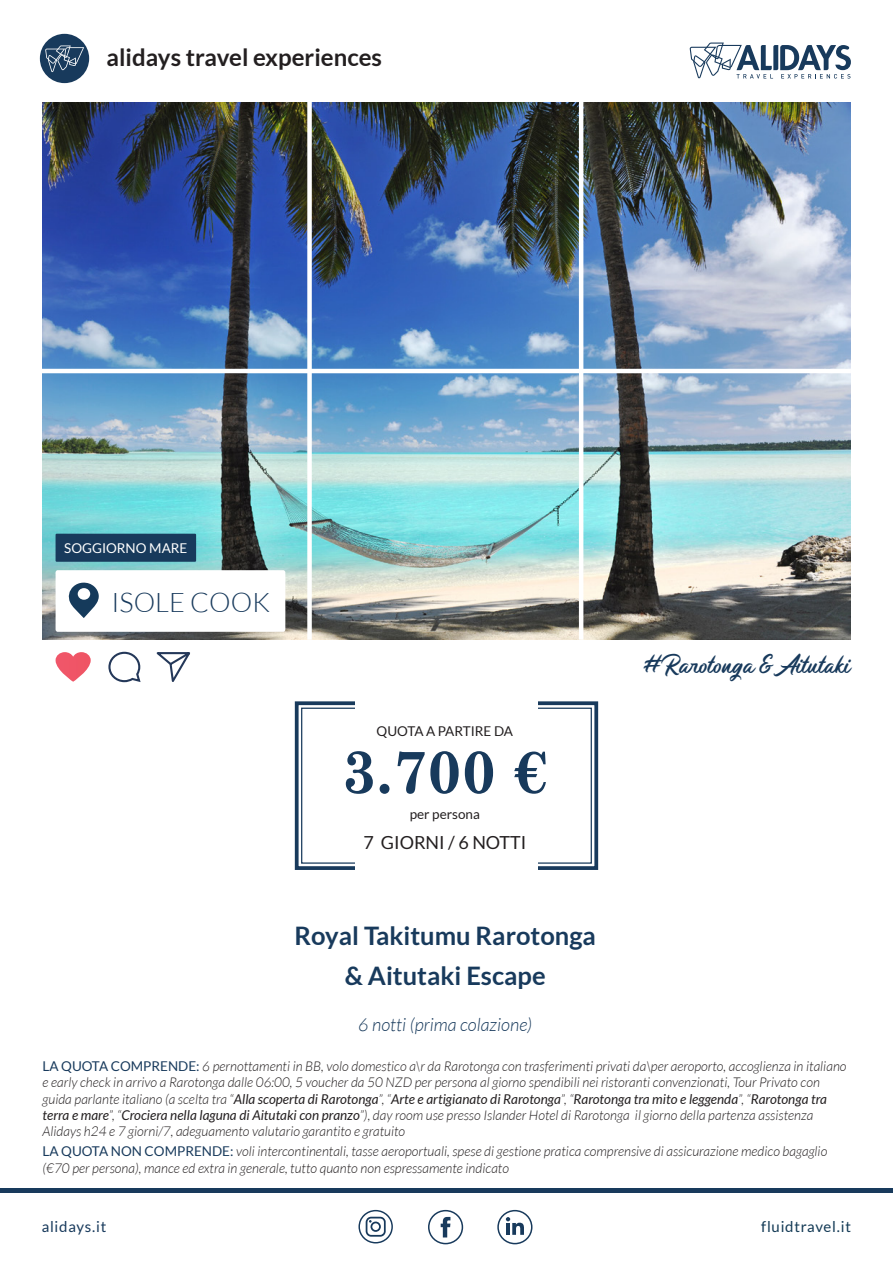
<style>
.page{position:relative;width:893px;height:1263px;background:#fff}
.page>*{position:absolute;margin:0;border:0;box-sizing:border-box;transform-origin:0 0}
.t1{font:700 60px "Century Schoolbook";color:#183a5c}
.t2{font:300 27px "Lato";color:#183a5c}
.t3{font:700 25.5px "Lato";color:#183a5c}
.t4{font:700 24px "Lato";color:#231f20}
.t5{font:19.5px "Monopola Script";color:#183a5c}
.t6{font:italic 300 18px "Lato";color:#183a5c}
.t7{font:18px "Lato";color:#231f20}
.t8{font:15px "Lato";letter-spacing:.05em;color:#133a55}
.t9{font:15px "Lato";letter-spacing:.05em;color:#183a5c}
.t10{font:italic 300 13.5px/16.2px "Lato";color:#231f20}
.t11{font:13.5px "Lato";color:#231f20}
.t12{font:13.5px "Lato";color:#fff}
.s1{font-weight:400;font-style:normal;color:#183a5c}
.s2{font-weight:400}
</style>
<div class="page">
<img style="left:43px;top:102px;width:807px;height:538px">
<div style="left:307px;top:91px;width:5px;height:549px;background:#fff"></div>
<hr style="left:579px;top:91px;width:4px;height:549px;background:#fff">
<hr style="left:41px;top:369px;width:810px;height:4px;background:#fff">
<div style="left:56px;top:534px;width:140px;height:28px;background:#183a5c"></div>
<svg style="left:294px;top:701px;width:305px;height:169px"></svg>
<div style="left:301px;top:708px;width:291px;height:156px;border:1px solid #183a5c"></div>
<div style="left:355px;top:698px;width:183px;height:181px;background:#fff"></div>
<div style="left:56px;top:570px;width:229px;height:62px;background:#fff;border-radius:2px"></div>
<div style="left:40px;top:34px;width:49px;height:49px;background:#183a5c;border-radius:50%"></div>
<svg style="left:45px;top:45px;width:39px;height:27px"></svg>
<div style="left:428px;top:1210px;width:35px;height:34px;border:2px solid #183a5c;border-radius:50%"></div>
<svg style="left:441px;top:1217px;width:9px;height:20px"></svg>
<div style="left:497px;top:1210px;width:35px;height:34px;border:2px solid #183a5c;border-radius:50%"></div>
<svg style="left:506px;top:1217px;width:18px;height:18px"></svg>
<svg style="left:358px;top:1210px;width:35px;height:33px"></svg>
<div style="left:0;top:1188px;width:893px;height:5px;background:#183a5c"></div>
<svg style="left:68px;top:582px;width:31px;height:36px"></svg>
<svg style="left:690px;top:42px;width:161px;height:37px"></svg>
<svg style="left:108px;top:651px;width:33px;height:32px"></svg>
<svg style="left:156px;top:652px;width:34px;height:30px"></svg>
<svg style="left:56px;top:652px;width:35px;height:30px"></svg>
<h3 class="t4" style="left:107px;top:43px;width:277px">alidays travel experiences</h3>
<p class="t12" style="left:64px;top:540px;width:125px">SOGGIORNO MARE</p>
<p class="t2" style="left:112px;top:588px;width:160px">ISOLE COOK</p>
<p class="t11" style="left:377px;top:723px;width:138px">QUOTA A PARTIRE DA</p>
<p class="t1" style="left:342px;top:725px;width:208px">3.700 €</p>
<p class="t11" style="left:410px;top:806px;width:72px">per persona</p>
<p class="t7" style="left:364px;top:832px;width:164px">7 GIORNI / 6 NOTTI</p>
<p class="t3" style="left:294px;top:921px;width:303px">Royal Takitumu Rarotonga</p>
<p class="t3" style="left:345px;top:961px;width:202px">&amp; Aitutaki Escape</p>
<p class="t6" style="left:358px;top:1015px;width:175px">6 notti (prima colazione)</p>
<p class="t5" style="left:644px;top:650px;width:208px">#Rarotonga &amp;Aitutaki</p>
<p class="t10" style="left:43px;top:1059px;width:805px"><span class="s1">LA QUOTA COMPRENDE:</span> 6 pernottamenti in BB, volo domestico a\r da Rarotonga con trasferimenti privati da\per aeroporto, accoglienza in italiano e early check in arrivo a Rarotonga dalle 06:00, 5 voucher da 50 NZD per persona al giorno spendibili nei ristoranti convenzionati, Tour Privato con guida parlante italiano (a scelta tra “<span class="s2">Alla scoperta di Rarotonga</span>”, “<span class="s2">Arte e artigianato di Rarotonga</span>”, “<span class="s2">Rarotonga tra mito e leggenda</span>”, “<span class="s2">Rarotonga tra terra e mare</span>”, “<span class="s2">Crociera nella laguna di Aitutaki con pranzo</span>”), day room use presso Islander Hotel di Rarotonga il giorno della partenza assistenza Alidays h24 e 7 giorni/7, adeguamento valutario garantito e gratuito</p>
<p class="t10" style="left:43px;top:1144px;width:786px"><span class="s1">LA QUOTA NON COMPRENDE:</span> voli intercontinentali, tasse aeroportuali, spese di gestione pratica comprensive di assicurazione medico bagaglio (€70 per persona), mance ed extra in generale, tutto quanto non espressamente indicato</p>
<p class="t9" style="left:42px;top:1218px;width:66px">alidays.it</p>
<p class="t8" style="left:761px;top:1218px;width:91px">fluidtravel.it</p>
</div>
